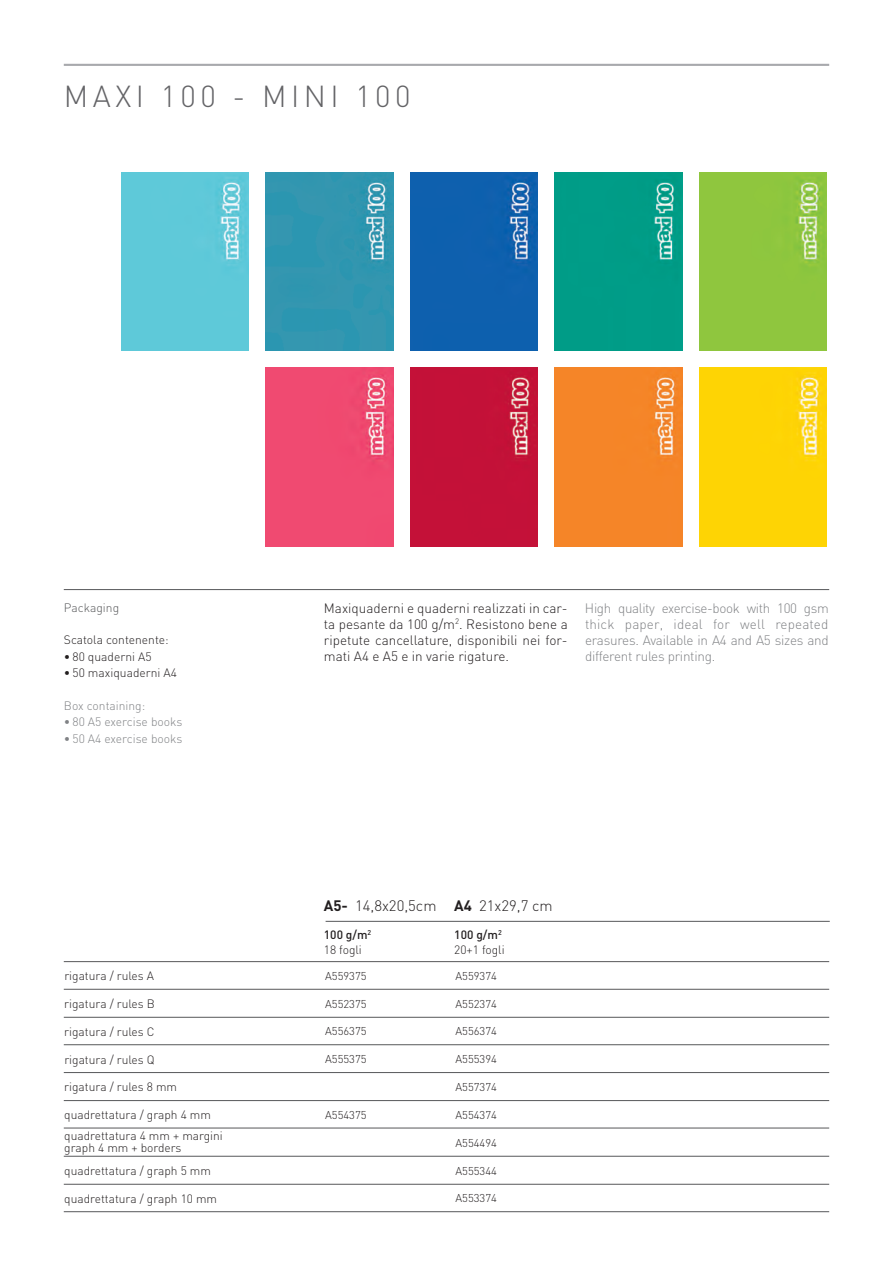
<style>
.page{position:relative;width:893px;height:1263px;background:#fff}
.page>*{position:absolute;margin:0;border:0;box-sizing:border-box;transform-origin:0 0}
.t1{font:300 30px "DIN";letter-spacing:.15em;color:#636366}
.t2{font:300 15px "DIN";color:#231f20}
.t3{font:300 13.5px/16.2px "DIN";color:#231f20;text-align:justify}
.t4{font:300 13.5px/16.2px "DIN";letter-spacing:-.02em;color:#808285;text-align:justify}
.t5{font:300 12.15px "DIN";color:#808285}
.t6{font:300 12.15px "DIN";color:#231f20}
.t7{font:300 12.15px "DIN";color:#57585a}
.t8{font:300 12px/15px "DIN";color:#231f20}
.t9{font:300 11.25px "DIN";color:#231f20}
.s1{font-weight:700}
.s2{font-weight:500}
</style>
<div class="page">
<hr style="left:64px;top:64px;width:765px;height:2px;background:#a8a9ad">
<hr style="left:64px;top:589px;width:765px;height:1px;background:#57585a">
<div style="left:410px;top:172px;width:128px;height:179px;background:#0e60ae"></div>
<div style="left:266px;top:172px;width:127px;height:179px;background:#3196b0"></div>
<div style="left:121px;top:172px;width:128px;height:179px;background:#5ec9d9"></div>
<div style="left:410px;top:368px;width:128px;height:178px;background:#c41138"></div>
<div style="left:266px;top:368px;width:127px;height:178px;background:#f04a71"></div>
<div style="left:555px;top:172px;width:127px;height:179px;background:#009c87"></div>
<div style="left:555px;top:368px;width:127px;height:178px;background:#f58528"></div>
<div style="left:699px;top:172px;width:128px;height:179px;background:#8fc63e"></div>
<div style="left:699px;top:368px;width:128px;height:178px;background:#fed404"></div>
<hr style="left:326px;top:921px;width:504px;height:1px;background:#57585a">
<hr style="left:64px;top:989px;width:765px;height:1px;background:#57585a">
<hr style="left:64px;top:1072px;width:765px;height:1px;background:#57585a">
<hr style="left:64px;top:1156px;width:765px;height:1px;background:#57585a">
<hr style="left:64px;top:961px;width:765px;height:1px;background:#57585a">
<hr style="left:64px;top:1017px;width:765px;height:1px;background:#57585a">
<hr style="left:64px;top:1100px;width:765px;height:1px;background:#57585a">
<hr style="left:64px;top:1184px;width:765px;height:1px;background:#57585a">
<hr style="left:64px;top:1044px;width:765px;height:1px;background:#57585a">
<hr style="left:64px;top:1128px;width:765px;height:1px;background:#57585a">
<hr style="left:64px;top:1211px;width:765px;height:1px;background:#57585a">
<h1 class="t1" style="left:64px;top:77px;width:348px">MAXI 100 - MINI 100</h1>
<p class="t7" style="left:64px;top:600px;width:57px">Packaging</p>
<p class="t6" style="left:64px;top:632px;width:106px">Scatola contenente:</p>
<p class="t6" style="left:64px;top:649px;width:89px">• 80 quaderni A5</p>
<p class="t6" style="left:64px;top:665px;width:115px">• 50 maxiquaderni A4</p>
<p class="t5" style="left:64px;top:698px;width:83px">Box containing:</p>
<p class="t5" style="left:64px;top:714px;width:120px">• 80 A5 exercise books</p>
<p class="t5" style="left:64px;top:731px;width:120px">• 50 A4 exercise books</p>
<p class="t3" style="left:324px;top:600px;width:245px">Maxiquaderni e quaderni realizzati in car&shy;ta pesante da 100 g/m<sup>2</sup>. Resistono bene a ripetute cancellature, disponibili nei for&shy;mati A4 e A5 e in varie rigature.</p>
<p class="t4" style="left:585px;top:600px;width:245px">High quality exercise-book with 100 gsm thick paper, ideal for well repeated erasures. Available in A4 and A5 sizes and different rules printing.</p>
<p class="t2" style="left:324px;top:897px;width:230px"><span class="s1">A5-</span> 14,8x20,5cm <span class="s1">A4</span> 21x29,7 cm</p>
<p class="t8" style="left:324px;top:927px;width:49px"><span class="s2">100 g/m</span><sup>2<br></sup>18 fogli</p>
<p class="t8" style="left:454px;top:927px;width:52px"><span class="s2">100 g/m</span><sup>2<br></sup>20+1 fogli</p>
<p class="t8" style="left:64px;top:968px;width:91px">rigatura / rules A</p>
<p class="t9" style="left:325px;top:969px;width:43px">A559375</p>
<p class="t9" style="left:455px;top:969px;width:43px">A559374</p>
<p class="t8" style="left:64px;top:996px;width:92px">rigatura / rules B</p>
<p class="t9" style="left:325px;top:997px;width:43px">A552375</p>
<p class="t9" style="left:455px;top:997px;width:43px">A552374</p>
<p class="t8" style="left:64px;top:1024px;width:92px">rigatura / rules C</p>
<p class="t9" style="left:325px;top:1024px;width:43px">A556375</p>
<p class="t9" style="left:455px;top:1024px;width:43px">A556374</p>
<p class="t8" style="left:64px;top:1052px;width:92px">rigatura / rules Q</p>
<p class="t9" style="left:325px;top:1052px;width:43px">A555375</p>
<p class="t9" style="left:455px;top:1052px;width:43px">A555394</p>
<p class="t8" style="left:64px;top:1079px;width:114px">rigatura / rules 8 mm</p>
<p class="t9" style="left:455px;top:1080px;width:43px">A557374</p>
<p class="t8" style="left:64px;top:1107px;width:148px">quadrettatura / graph 4 mm</p>
<p class="t9" style="left:325px;top:1108px;width:43px">A554375</p>
<p class="t9" style="left:455px;top:1108px;width:43px">A554374</p>
<p class="t8" style="left:64px;top:1130px;width:160px;line-height:12px">quadrettatura 4 mm + margini graph 4 mm + borders</p>
<p class="t9" style="left:455px;top:1136px;width:43px">A554494</p>
<p class="t8" style="left:64px;top:1163px;width:148px">quadrettatura / graph 5 mm</p>
<p class="t9" style="left:455px;top:1163px;width:43px">A555344</p>
<p class="t8" style="left:64px;top:1191px;width:154px">quadrettatura / graph 10 mm</p>
<p class="t9" style="left:455px;top:1191px;width:43px">A553374</p>
</div>
